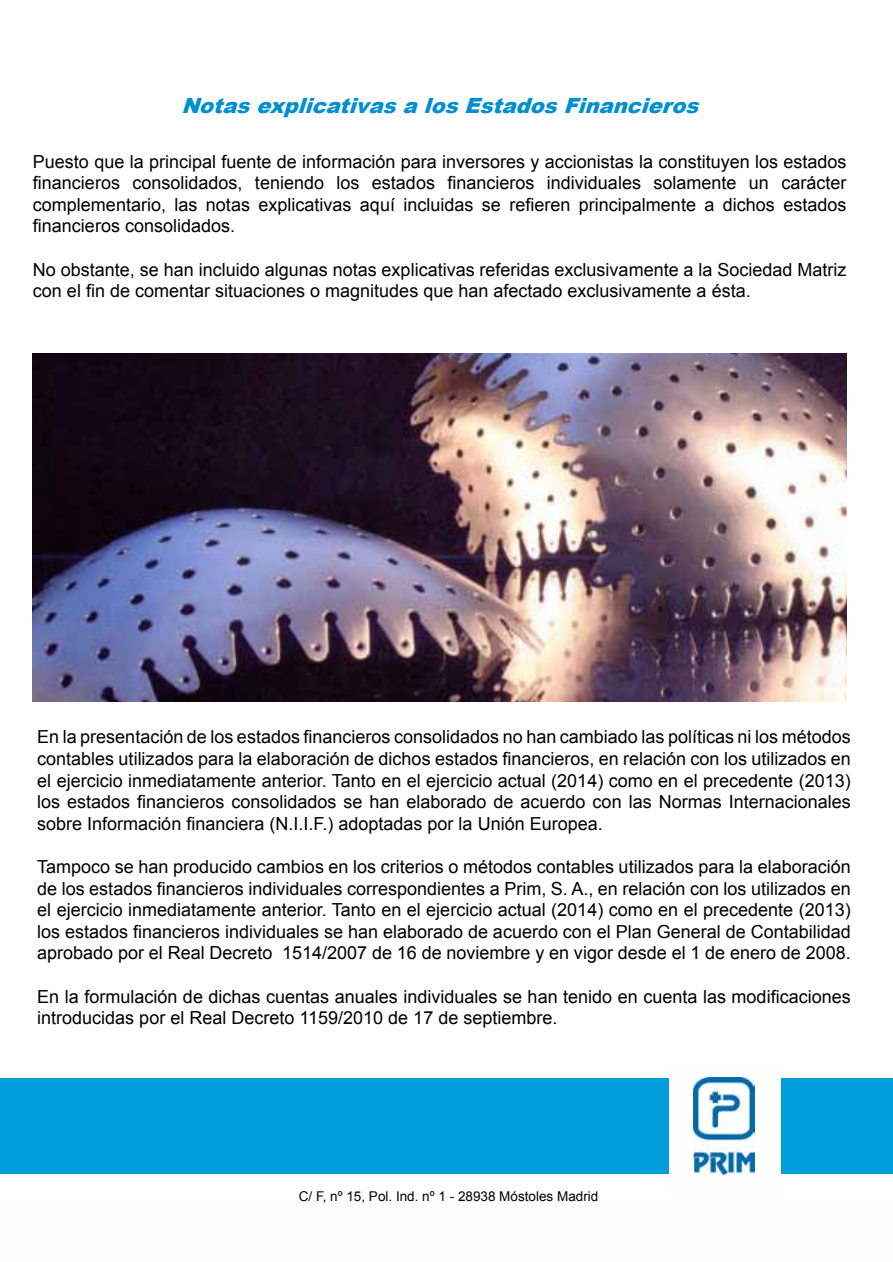
<style>
.page{position:relative;width:893px;height:1262px;background:#fff}
.page>*{position:absolute;margin:0;border:0;box-sizing:border-box;transform-origin:0 0}
.t1{font:italic 900 21px "Arial";color:#0090d1}
.t2{font:18px/21.6px "Arial";color:#000;text-align:justify}
.t3{font:13.5px "Arial";color:#000}
</style>
<div class="page">
<div style="left:0;top:1078px;width:892px;height:96px;background:#009eda"></div>
<div style="left:668px;top:1067px;width:112px;height:127px;background:#fefefe"></div>
<img style="left:693px;top:1077px;width:61px;height:97px">
<img style="left:33px;top:353px;width:813px;height:349px">
<p class="t1" style="left:181px;top:90px;width:527px">NotasexplicativasalosEstadosFinancieros</p>
<p class="t2" style="left:33px;top:151px;width:815px">Puesto que la principal fuente de información para inversores y accionistas la constituyen los estados financieros consolidados, teniendo los estados financieros individuales solamente un carácter complementario, las notas explicativas aquí incluidas se refieren principalmente a dichos estados financieros consolidados.</p>
<p class="t2" style="left:33px;top:259px;width:815px">No obstante, se han incluido algunas notas explicativas referidas exclusivamente a la Sociedad Matriz con el fin de comentar situaciones o magnitudes que han afectado exclusivamente a ésta.</p>
<p class="t2" style="left:37px;top:726px;width:815px">En la presentación de los estados financieros consolidados no han cambiado las políticas ni los métodos contables utilizados para la elaboración de dichos estados financieros, en relación con los utilizados en el ejercicio inmediatamente anterior. Tanto en el ejercicio actual (2014) como en el precedente (2013) los estados financieros consolidados se han elaborado de acuerdo con las Normas Internacionales sobre Información financiera (N.I.I.F.) adoptadas por la Unión Europea.</p>
<p class="t2" style="left:37px;top:856px;width:815px">Tampoco se han producido cambios en los criterios o métodos contables utilizados para la elaboración de los estados financieros individuales correspondientes a Prim, S. A., en relación con los utilizados en el ejercicio inmediatamente anterior. Tanto en el ejercicio actual (2014) como en el precedente (2013) los estados financieros individuales se han elaborado de acuerdo con el Plan General de Contabilidad aprobado por el Real Decreto 1514/2007 de 16 de noviembre y en vigor desde el 1 de enero de 2008.</p>
<p class="t2" style="left:37px;top:985px;width:815px">En la formulación de dichas cuentas anuales individuales se han tenido en cuenta las modificaciones introducidas por el Real Decreto 1159/2010 de 17 de septiembre.</p>
<p class="t3" style="left:299px;top:1187px;width:301px">C/ F, nº 15, Pol. Ind. nº 1 - 28938 Móstoles Madrid</p>
</div>
